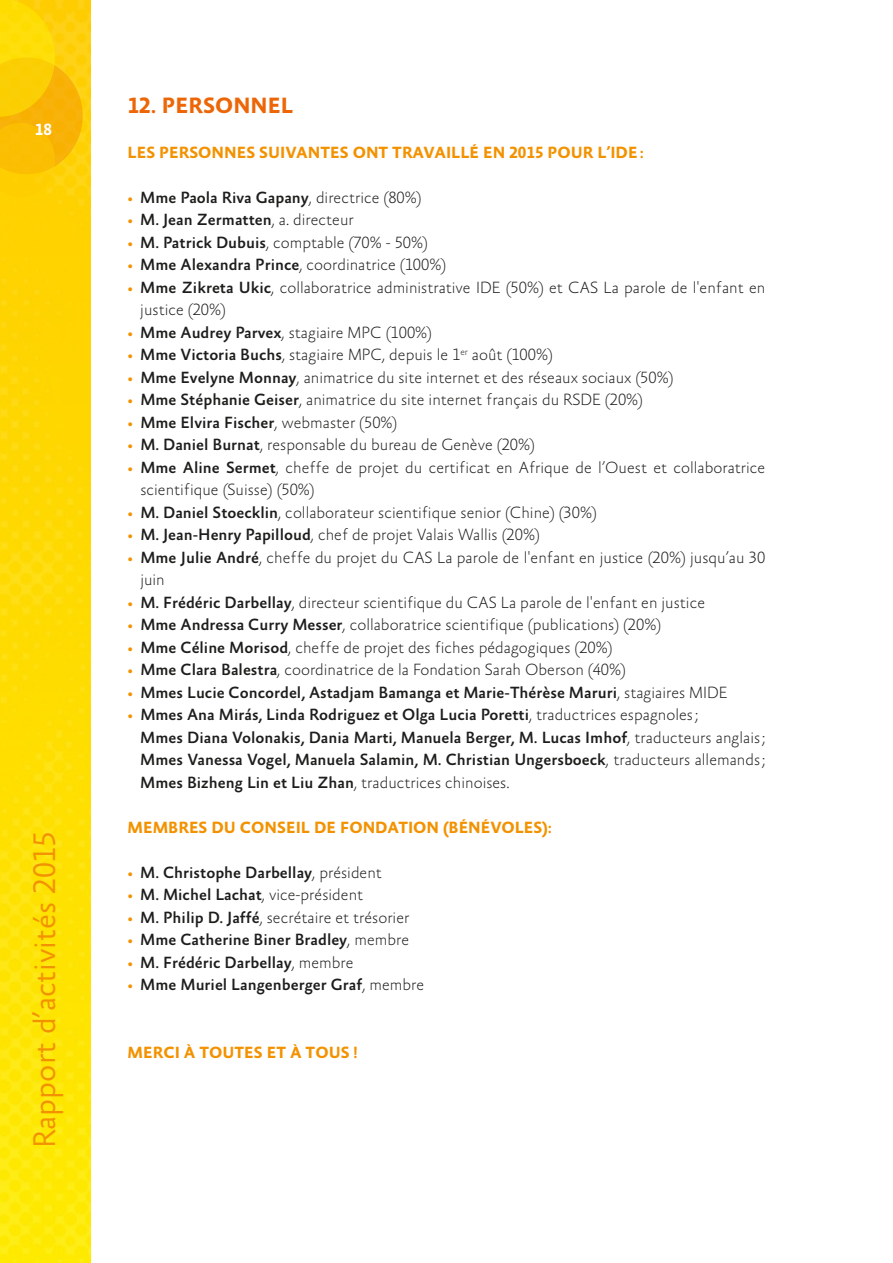
<style>
.page{position:relative;width:893px;height:1263px;background:#fff}
.page>*{position:absolute;margin:0;border:0;box-sizing:border-box;transform-origin:0 0}
.t1{font:300 31.65px "Absara Sans TF";color:#f39200}
.t2{font:700 22.5px "Absara Sans TF";color:#ec6608}
.t3{font:100 16.5px/22.5px "Absara Sans TF";color:#1d1d1b}
.t4{font:500 16.5px/22.5px "Absara Sans TF";color:#1d1d1b}
.t5{font:700 16.5px "Absara Sans TF";color:#f39200}
.t6{font:700 16.5px "Absara Sans TF";color:#fff}
.s1{font-weight:100;color:#f39200}
.s2{font-weight:100}
.s3{color:#f39200}
.s4{font-weight:500}
</style>
<div class="page">
<img style="left:0;top:0;width:91px;height:1263px">
<svg style="left:0;top:0;width:83px;height:197px;background:#fbc805"></svg>
<p class="t6" style="left:35px;top:121px;width:19px">18</p>
<h1 class="t1" style="left:28px;top:1148px;width:319px;rotate:-90deg">Rapport d’activités 2015</h1>
<h2 class="t2" style="left:128px;top:93px;width:153px">12. PERSONNEL</h2>
<p class="t5" style="left:128px;top:143px;width:518px">LES PERSONNES SUIVANTES ONT TRAVAILLÉ EN 2015 POUR L’IDE:</p>
<p class="t4" style="left:128px;top:187px;width:296px"><span class="s1">•</span> Mme Paola Riva Gapany<span class="s2">, directrice (80%)</span></p>
<p class="t4" style="left:128px;top:209px;width:228px"><span class="s1">•</span> M. Jean Zermatten<span class="s2">, a. directeur</span></p>
<p class="t3" style="left:128px;top:232px;width:302px"><span class="s3">•</span> <span class="s4">M. Patrick Dubuis</span>, comptable (70% - 50%)</p>
<p class="t3" style="left:128px;top:254px;width:320px"><span class="s3">•</span> <span class="s4">Mme Alexandra Prince</span>, coordinatrice (100%)</p>
<p class="t3" style="left:140px;top:277px;width:627px;text-indent:-13px"><span class="s3">•</span> <span class="s4">Mme Zikreta Ukic</span>, collaboratrice administrative I DE (50%) et CAS La parole de l'enfant en justice (20%)</p>
<p class="t3" style="left:128px;top:322px;width:306px"><span class="s3">•</span> <span class="s4">Mme Audrey Parvex</span>, stagiaire MPC (100%)</p>
<p class="t3" style="left:128px;top:344px;width:427px"><span class="s3">•</span> <span class="s4">Mme Victoria Buchs</span>, stagiaire MPC, depuis le 1<sup>er</sup> août (100%)</p>
<p class="t3" style="left:128px;top:367px;width:547px"><span class="s3">•</span> <span class="s4">Mme Evelyne Monnay</span>, animatrice du site internet et des réseaux sociaux (50%)</p>
<p class="t3" style="left:128px;top:389px;width:517px"><span class="s3">•</span> <span class="s4">Mme Stéphanie Geiser</span>, animatrice du site internet français du RSDE (20%)</p>
<p class="t4" style="left:128px;top:412px;width:271px"><span class="s1">•</span> Mme Elvira Fischer<span class="s2">, webmaster (50%)</span></p>
<p class="t3" style="left:128px;top:434px;width:409px"><span class="s3">•</span> <span class="s4">M. Daniel Burnat</span>, responsable du bureau de Genève (20%)</p>
<p class="t3" style="left:140px;top:457px;width:627px;text-indent:-13px"><span class="s3">•</span> <span class="s4">Mme Aline Sermet</span>, cheffe de projet du certificat en Afrique de l’Ouest et collaboratrice scientifique (Suisse) (50%)</p>
<p class="t3" style="left:128px;top:502px;width:471px"><span class="s3">•</span> <span class="s4">M. Daniel Stoecklin</span>, collaborateur scientifique senior (Chine) (30%)</p>
<p class="t3" style="left:128px;top:524px;width:414px"><span class="s3">•</span> <span class="s4">M. Jean-Henry Papilloud</span>, chef de projet Valais Wallis (20%)</p>
<p class="t3" style="left:140px;top:547px;width:627px;text-indent:-13px"><span class="s3">•</span> <span class="s4">Mme Julie André</span>, cheffe du projet du CAS La parole de l'enfant en justice (20%) jusqu’au 30 juin</p>
<p class="t3" style="left:128px;top:592px;width:579px"><span class="s3">•</span> <span class="s4">M. Frédéric Darbellay</span>, directeur scientifique du CAS La parole de l'enfant en justice</p>
<p class="t3" style="left:128px;top:614px;width:535px"><span class="s3">•</span> <span class="s4">Mme Andressa Curry Messer</span>, collaboratrice scientifique (publications) (20%)</p>
<p class="t3" style="left:128px;top:637px;width:487px"><span class="s3">•</span> <span class="s4">Mme Céline Morisod</span>, cheffe de projet des fiches pédagogiques (20%)</p>
<p class="t3" style="left:128px;top:659px;width:500px"><span class="s3">•</span> <span class="s4">Mme Clara Balestra</span>, coordinatrice de la Fondation Sarah Oberson (40%)</p>
<p class="t4" style="left:128px;top:682px;width:599px"><span class="s1">•</span> Mmes Lucie Concordel, Astadjam Bamanga et Marie-Thérèse Maruri<span class="s2">, stagiaires MI DE</span></p>
<p class="t4" style="left:140px;top:704px;width:627px;text-indent:-13px"><span class="s1">•</span> Mmes Ana Mirás, Linda Rodriguez et Olga Lucia Poretti<span class="s2">, traductrices espagnoles;<br></span>Mmes Diana Volonakis, Dania Marti, Manuela Berger, M. Lucas Imhof<span class="s2">, traducteurs anglais; </span>Mmes Vanessa Vogel, Manuela Salamin, M. Christian Ungersboeck<span class="s2">, traducteurs allemands; </span>Mmes Bizheng Lin et Liu Zhan<span class="s2">, traductrices chinoises.</span></p>
<p class="t5" style="left:128px;top:819px;width:159px">MEMBRES DU CONSEIL</p>
<p class="t5" style="left:314px;top:819px;width:239px">DE FONDATION (BÉNÉVOLES):</p>
<p class="t4" style="left:128px;top:862px;width:256px"><span class="s1">•</span> M. Christophe Darbellay<span class="s2">, président</span></p>
<p class="t3" style="left:128px;top:884px;width:237px"><span class="s3">•</span> <span class="s4">M. Michel Lachat</span>, vice-président</p>
<p class="t3" style="left:128px;top:907px;width:283px"><span class="s3">•</span> <span class="s4">M. Philip D. Jaffé</span>, secrétaire et trésorier</p>
<p class="t4" style="left:128px;top:929px;width:283px"><span class="s1">•</span> Mme Catherine Biner Bradley<span class="s2">, membre</span></p>
<p class="t4" style="left:128px;top:952px;width:228px"><span class="s1">•</span> M. Frédéric Darbellay<span class="s2">, membre</span></p>
<p class="t4" style="left:128px;top:974px;width:298px"><span class="s1">•</span> Mme Muriel Langenberger Graf<span class="s2">, membre</span></p>
<p class="t5" style="left:128px;top:1044px;width:232px">MERCI À TOUTES ET À TOUS !</p>
</div>
